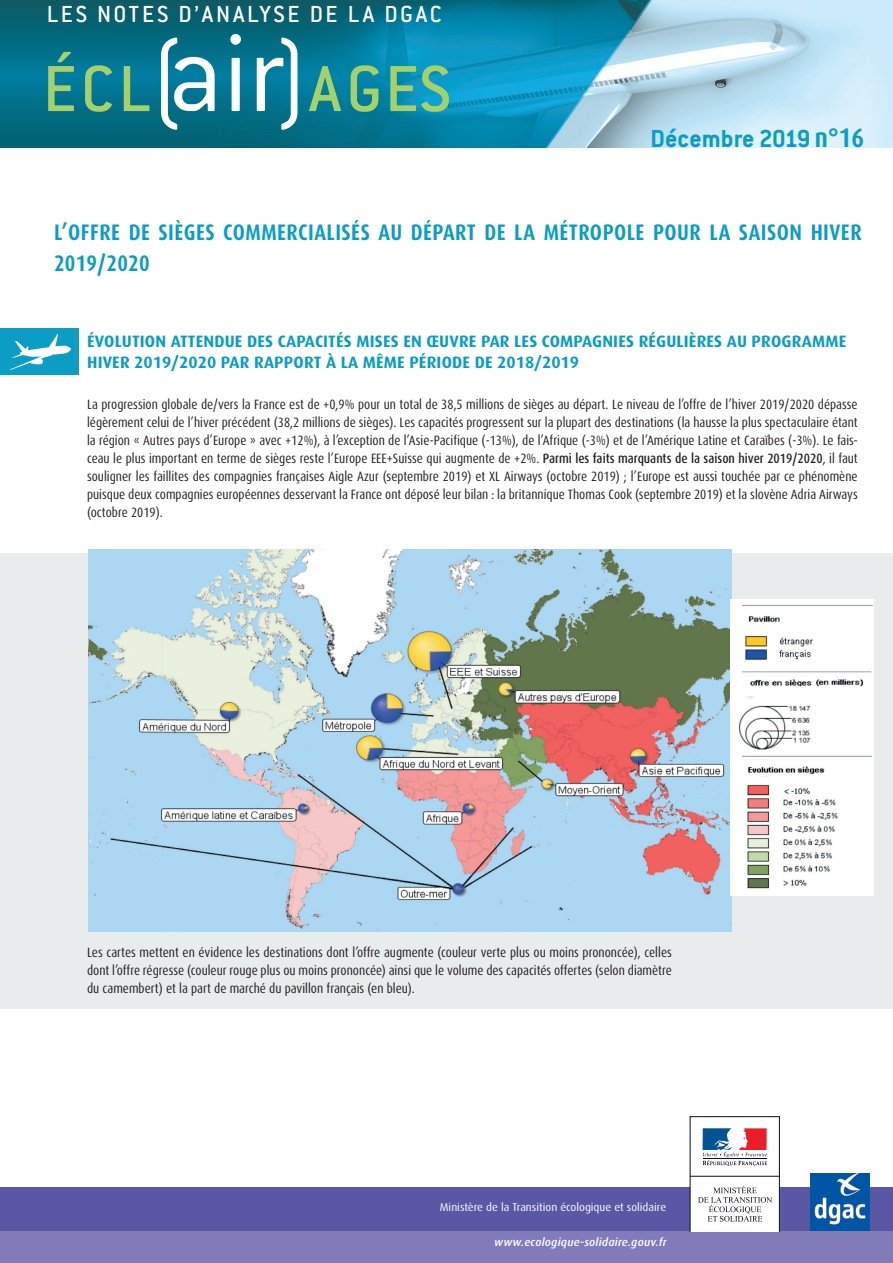
<style>
.page{position:relative;width:893px;height:1263px;background:#fff}
.page>*{position:absolute;margin:0;border:0;box-sizing:border-box;transform-origin:0 0}
.t1{font:700 27px "Conduit ITC";color:#0b9dc4}
.t2{font:500 25.5px "Conduit ITC";letter-spacing:.1em;color:#fff}
.t3{font:700 condensed 22.5px/31.5px "Dax OT";letter-spacing:.02em;color:#0b9dc4}
.t4{font:700 16.5px/21px "Dax OT";letter-spacing:.01em;color:#0b9dc4}
.t5{font:condensed 13.5px/18px "Dax OT";color:#231f20;text-align:justify}
.t6{font:11.25px "Dax OT";color:#fff}
.t7{font:italic 500 11.25px "Dax OT";letter-spacing:.02em;color:#fff}
.s1{font-family:"Dax OT";font-stretch:condensed}
.s2{font-weight:500}
</style>
<div class="page">
<img style="left:0;top:0;width:893px;height:148px">
<div style="left:0;top:553px;width:893px;height:455px;background:#e9eced"></div>
<div style="left:0;top:1187px;width:893px;height:53px;background:#5a57a5"></div>
<img style="left:811px;top:1173px;width:58px;height:58px">
<div style="left:0;top:1232px;width:893px;height:31px;background:#817bba"></div>
<img style="left:89px;top:550px;width:642px;height:381px">
<div style="left:0;top:328px;width:79px;height:47px;background:#0b9dc4"></div>
<svg style="left:9px;top:334px;width:62px;height:36px"></svg>
<svg style="left:690px;top:1116px;width:90px;height:116px"></svg>
<svg style="left:48px;top:52px;width:26px;height:59px;background:#489d81"></svg>
<svg style="left:85px;top:65px;width:27px;height:47px"></svg>
<svg style="left:124px;top:66px;width:25px;height:45px"></svg>
<svg style="left:161px;top:38px;width:54px;height:92px"></svg>
<svg style="left:230px;top:34px;width:11px;height:77px"></svg>
<svg style="left:257px;top:38px;width:40px;height:92px"></svg>
<svg style="left:309px;top:66px;width:32px;height:45px"></svg>
<svg style="left:351px;top:65px;width:28px;height:47px"></svg>
<svg style="left:390px;top:65px;width:59px;height:47px;background:#4bae9b"></svg>
<img style="left:730px;top:600px;width:144px;height:296px">
<h2 class="t2" style="left:47px;top:0;width:396px">LES NOTES D’ANALYSE DE LA DGAC</h2>
<h1 class="t1" style="left:651px;top:123px;width:215px">Décembre 2019 <span class="s1">n°16</span></h1>
<h3 class="t3" style="left:54px;top:216px;width:809px">L’OFFRE DE SIÈGES COMMERCIALISÉS AU DÉPART DE LA MÉTROPOLE POUR LA SAISON HIVER<br>2019/2020</h3>
<p class="t4" style="left:87px;top:331px;width:761px">ÉVOLUTION ATTENDUE DES CAPACITÉS MISES EN ŒUVRE PAR LES COMPAGNIES RÉGULIÈRES AU PROGRAMME<br>HIVER 2019/2020 PAR RAPPORT À LA MÊME PÉRIODE DE 2018/2019</p>
<p class="t5" style="left:87px;top:396px;width:772px">La progression globale de/vers la France est de +0,9% pour un total de 38,5 millions de sièges au départ. Le niveau de l’offre de l’hiver 2019/2020 dépasse légèrement celui de l’hiver précédent (38,2 millions de sièges). Les capacités progressent sur la plupart des destinations (la hausse la plus spectaculaire étant la région « Autres pays d’Europe » avec +12%), à l’exception de l’Asie-Pacifique (-13%), de l’Afrique (-3%) et de l’Amérique Latine et Caraïbes (-3%). Le fais&shy;ceau le plus important en terme de sièges reste l’Europe EEE+Suisse qui augmente de +2%. <span class="s2">Parmi les faits marquants de la saison hiver 2019/2020</span>, il faut souligner les faillites des compagnies françaises Aigle Azur (septembre 2019) et XL Airways (octobre 2019) ; l’Europe est aussi touchée par ce phénomène puisque deux compagnies européennes desservant la France ont déposé leur bilan : la britannique Thomas Cook (septembre 2019) et la slovène Adria Airways (octobre 2019).</p>
<p class="t5" style="left:87px;top:943px;width:586px">Les cartes mettent en évidence les destinations dont l’offre augmente (couleur verte plus ou moins prononcée), celles dont l’offre régresse (couleur rouge plus ou moins prononcée) ainsi que le volume des capacités offertes (selon diamètre du camembert) et la part de marché du pavillon français (en bleu).</p>
<p class="t6" style="left:440px;top:1200px;width:228px">Ministère de la Transition écologique et solidaire</p>
<p class="t7" style="left:494px;top:1236px;width:174px">www.ecologique-solidaire.gouv.fr</p>
</div>
